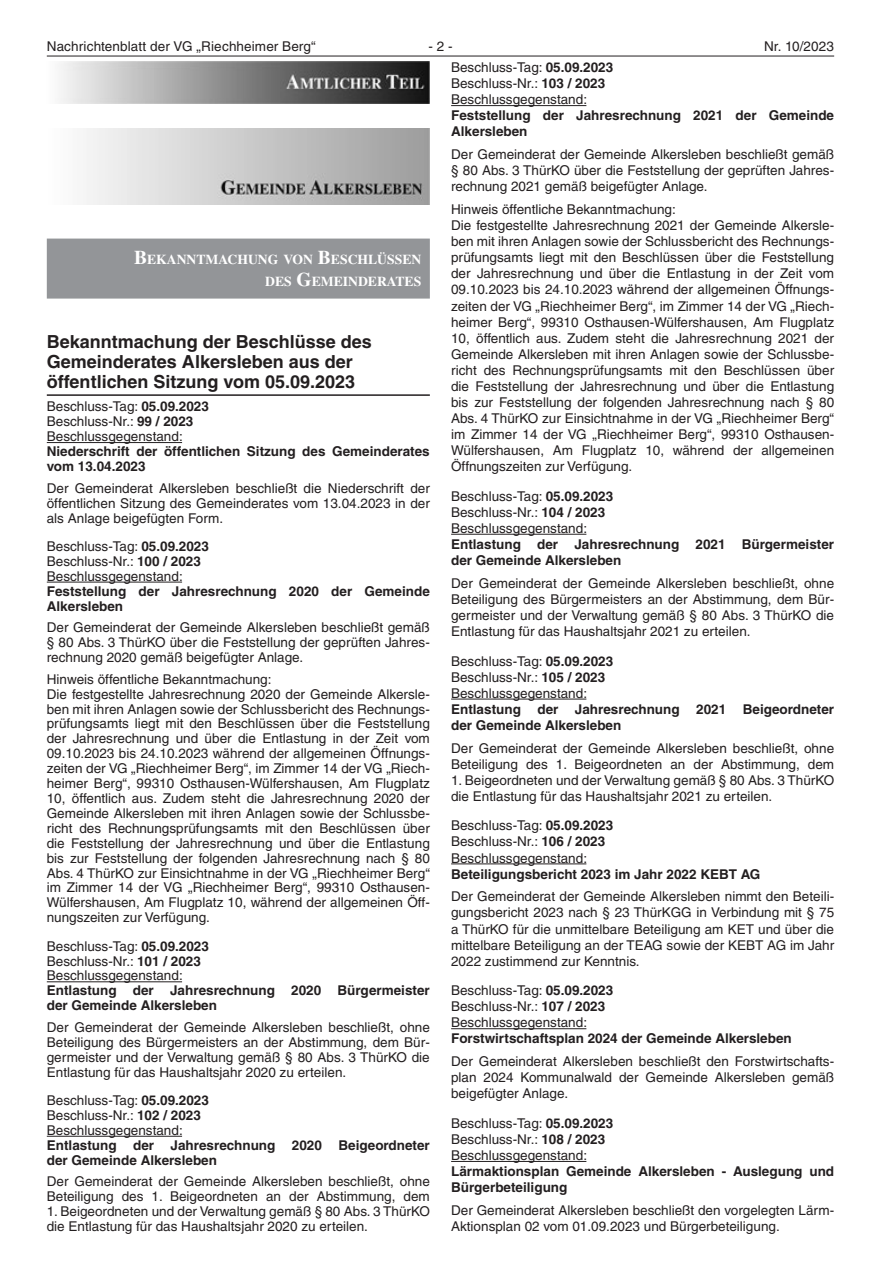
<style>
.page{position:relative;width:881px;height:1263px;background:#fff}
.page>*{position:absolute;margin:0;border:0;box-sizing:border-box;transform-origin:0 0}
.Überschrift{font:700 18px/19.8px "Helvetica LT";color:#231f20}
.Rasterbalken_2_zeili{font:700 13.65px/21.5px "Times LT";color:#fff;text-align:right}
.t1{font:13.5px/16px "Helvetica LT";color:#231f20;text-align:justify}
.t2{font:700 13.5px/16px "Helvetica LT";color:#231f20}
.s1{font-weight:700}
.s2{font-size:19.5px}
</style>
<div class="page">
<hr style="left:47px;top:56px;width:786px;height:1px;background:#231f20">
<hr style="left:451px;top:105px;width:135px;height:1px;background:#231f20">
<hr style="left:451px;top:534px;width:135px;height:1px;background:#231f20">
<hr style="left:451px;top:699px;width:135px;height:1px;background:#231f20">
<hr style="left:451px;top:863px;width:135px;height:1px;background:#231f20">
<hr style="left:451px;top:1028px;width:135px;height:1px;background:#231f20">
<hr style="left:451px;top:1161px;width:135px;height:1px;background:#231f20">
<div style="left:47px;top:239px;width:382px;height:60px;background:#939598"></div>
<hr style="left:47px;top:394px;width:382px;height:2px;background:#231f20">
<hr style="left:47px;top:442px;width:135px;height:1px;background:#231f20">
<hr style="left:47px;top:582px;width:135px;height:1px;background:#231f20">
<hr style="left:47px;top:981px;width:135px;height:1px;background:#231f20">
<hr style="left:47px;top:1136px;width:135px;height:1px;background:#231f20">
<img style="left:60px;top:62px;width:369px;height:41px">
<img style="left:86px;top:129px;width:343px;height:76px">
<p class="t1" style="left:47px;top:38px;width:270px">Nachrichtenblatt der VG „Riechheimer Berg“</p>
<p class="t1" style="left:428px;top:38px;width:26px">- 2 -</p>
<p class="t1" style="left:763px;top:38px;width:71px">Nr. 10/2023</p>
<p class="t1" style="left:451px;top:59px;width:164px">Beschluss-Tag: <span class="s1">05.09.2023</span></p>
<p class="t1" style="left:451px;top:75px;width:155px">Beschluss-Nr.: <span class="s1">103 / 2023</span></p>
<p class="t1" style="left:451px;top:91px;width:137px">Beschlussgegenstand:</p>
<p class="t2" style="left:451px;top:107px;width:384px">Feststellung der Jahresrechnung 2021 der Gemeinde<br>Alkersleben</p>
<p class="t1" style="left:451px;top:146px;width:384px">Der Gemeinderat der Gemeinde Alkersleben beschließt gemäß § 80 Abs. 3 ThürKO über die Feststellung der geprüften Jahres&shy;rechnung 2021 gemäß beigefügter Anlage.</p>
<p class="t1" style="left:451px;top:201px;width:226px">Hinweis öffentliche Bekanntmachung:</p>
<p class="t1" style="left:451px;top:217px;width:384px">Die festgestellte Jahresrechnung 2021 der Gemeinde Alkersle&shy;ben mit ihren Anlagen sowie der Schlussbericht des Rechnungs&shy;prüfungsamts liegt mit den Beschlüssen über die Feststellung der Jahresrechnung und über die Entlastung in der Zeit vom 09.10.2023 bis 24.10.2023 während der allgemeinen Öffnungs&shy;zeiten der VG „Riechheimer Berg“, im Zimmer 14 der VG „Riech&shy;heimer Berg“, 99310 Osthausen-Wülfershausen, Am Flugplatz 10, öffentlich aus. Zudem steht die Jahresrechnung 2021 der Gemeinde Alkersleben mit ihren Anlagen sowie der Schlussbe&shy;richt des Rechnungsprüfungsamts mit den Beschlüssen über die Feststellung der Jahresrechnung und über die Entlastung bis zur Feststellung der folgenden Jahresrechnung nach § 80<br>Abs. 4 ThürKO zur Einsichtnahme in der VG „Riechheimer Berg“ im Zimmer 14 der VG „Riechheimer Berg“, 99310 Osthausen-Wülfershausen, Am Flugplatz 10, während der allgemeinen Öffnungszeiten zur Verfügung.</p>
<p class="t1" style="left:451px;top:488px;width:164px">Beschluss-Tag: <span class="s1">05.09.2023</span></p>
<p class="t1" style="left:451px;top:504px;width:155px">Beschluss-Nr.: <span class="s1">104 / 2023</span></p>
<p class="t1" style="left:451px;top:520px;width:137px">Beschlussgegenstand:</p>
<p class="t2" style="left:451px;top:536px;width:384px">Entlastung der Jahresrechnung 2021 Bürgermeister der Gemeinde Alkersleben</p>
<p class="t1" style="left:451px;top:575px;width:384px">Der Gemeinderat der Gemeinde Alkersleben beschließt, ohne Beteiligung des Bürgermeisters an der Abstimmung, dem Bür&shy;germeister und der Verwaltung gemäß § 80 Abs. 3 ThürKO die Entlastung für das Haushaltsjahr 2021 zu erteilen.</p>
<p class="t1" style="left:451px;top:653px;width:164px">Beschluss-Tag: <span class="s1">05.09.2023</span></p>
<p class="t1" style="left:451px;top:669px;width:155px">Beschluss-Nr.: <span class="s1">105 / 2023</span></p>
<p class="t1" style="left:451px;top:685px;width:137px">Beschlussgegenstand:</p>
<p class="t2" style="left:451px;top:701px;width:384px">Entlastung der Jahresrechnung 2021 Beigeordneter der Gemeinde Alkersleben</p>
<p class="t1" style="left:451px;top:740px;width:384px">Der Gemeinderat der Gemeinde Alkersleben beschließt, ohne<br>Beteiligung des 1. Beigeordneten an der Abstimmung, dem</p>
<p class="t1" style="left:451px;top:772px;width:384px">1. Beigeordneten und der Verwaltung gemäß § 80 Abs. 3 ThürKO die Entlastung für das Haushaltsjahr 2021 zu erteilen.</p>
<p class="t1" style="left:451px;top:818px;width:164px">Beschluss-Tag: <span class="s1">05.09.2023</span></p>
<p class="t1" style="left:451px;top:834px;width:155px">Beschluss-Nr.: <span class="s1">106 / 2023</span></p>
<p class="t1" style="left:451px;top:850px;width:137px">Beschlussgegenstand:</p>
<p class="t2" style="left:451px;top:866px;width:311px">Beteiligungsbericht 2023 im Jahr 2022 KEBT AG</p>
<p class="t1" style="left:451px;top:889px;width:384px">Der Gemeinderat der Gemeinde Alkersleben nimmt den Beteili&shy;gungsbericht 2023 nach § 23 ThürKGG in Verbindung mit § 75 a ThürKO für die unmittelbare Beteiligung am KET und über die mittelbare Beteiligung an der TEAG sowie der KEBT AG im Jahr 2022 zustimmend zur Kenntnis.</p>
<p class="t1" style="left:451px;top:982px;width:164px">Beschluss-Tag: <span class="s1">05.09.2023</span></p>
<p class="t1" style="left:451px;top:998px;width:155px">Beschluss-Nr.: <span class="s1">107 / 2023</span></p>
<p class="t1" style="left:451px;top:1014px;width:137px">Beschlussgegenstand:</p>
<p class="t2" style="left:451px;top:1030px;width:342px">Forstwirtschaftsplan 2024 der Gemeinde Alkersleben</p>
<p class="t1" style="left:451px;top:1053px;width:384px">Der Gemeinderat Alkersleben beschließt den Forstwirtschafts&shy;plan 2024 Kommunalwald der Gemeinde Alkersleben gemäß beigefügter Anlage.</p>
<p class="t1" style="left:451px;top:1115px;width:164px">Beschluss-Tag: <span class="s1">05.09.2023</span></p>
<p class="t1" style="left:451px;top:1131px;width:155px">Beschluss-Nr.: <span class="s1">108 / 2023</span></p>
<p class="t1" style="left:451px;top:1147px;width:137px">Beschlussgegenstand:</p>
<p class="t2" style="left:451px;top:1163px;width:384px">Lärmaktionsplan Gemeinde Alkersleben - Auslegung und<br>Bürgerbeteiligung</p>
<p class="t1" style="left:451px;top:1202px;width:384px">Der Gemeinderat Alkersleben beschließt den vorgelegten Lärm-<br>Aktionsplan 02 vom 01.09.2023 und Bürgerbeteiligung.</p>
<p class="Rasterbalken_2_zeili" style="left:134px;top:249px;width:288px"><span class="s2">B</span>EKANNTMACHUNG VON <span class="s2">B</span>ESCHLÜSSEN<br>DES <span class="s2">G</span>EMEINDERATES</p>
<p class="Überschrift" style="left:47px;top:332px;width:326px">Bekanntmachung der Beschlüsse des<br>Gemeinderates Alkersleben aus der öffentlichen Sitzung vom 05.09.2023</p>
<p class="t1" style="left:47px;top:399px;width:164px">Beschluss-Tag: <span class="s1">05.09.2023</span></p>
<p class="t1" style="left:47px;top:413px;width:148px">Beschluss-Nr.: <span class="s1">99 / 2023</span></p>
<p class="t1" style="left:47px;top:428px;width:137px">Beschlussgegenstand:</p>
<p class="t2" style="left:47px;top:444px;width:384px;line-height:14.9px">Niederschrift der öffentlichen Sitzung des Gemeinderates vom 13.04.2023</p>
<p class="t1" style="left:47px;top:480px;width:384px;line-height:14.9px">Der Gemeinderat Alkersleben beschließt die Niederschrift der öffentlichen Sitzung des Gemeinderates vom 13.04.2023 in der als Anlage beigefügten Form.</p>
<p class="t1" style="left:47px;top:538px;width:164px">Beschluss-Tag: <span class="s1">05.09.2023</span></p>
<p class="t1" style="left:47px;top:553px;width:155px">Beschluss-Nr.: <span class="s1">100 / 2023</span></p>
<p class="t1" style="left:47px;top:568px;width:137px">Beschlussgegenstand:</p>
<p class="t2" style="left:47px;top:583px;width:384px;line-height:14.9px">Feststellung der Jahresrechnung 2020 der Gemeinde<br>Alkersleben</p>
<p class="t1" style="left:47px;top:620px;width:384px;line-height:14.9px">Der Gemeinderat der Gemeinde Alkersleben beschließt gemäß § 80 Abs. 3 ThürKO über die Feststellung der geprüften Jahres&shy;rechnung 2020 gemäß beigefügter Anlage.</p>
<p class="t1" style="left:47px;top:671px;width:226px">Hinweis öffentliche Bekanntmachung:</p>
<p class="t1" style="left:47px;top:686px;width:384px;line-height:14.9px">Die festgestellte Jahresrechnung 2020 der Gemeinde Alkersle&shy;ben mit ihren Anlagen sowie der Schlussbericht des Rechnungs&shy;prüfungsamts liegt mit den Beschlüssen über die Feststellung der Jahresrechnung und über die Entlastung in der Zeit vom 09.10.2023 bis 24.10.2023 während der allgemeinen Öffnungs&shy;zeiten der VG „Riechheimer Berg“, im Zimmer 14 der VG „Riech&shy;heimer Berg“, 99310 Osthausen-Wülfershausen, Am Flugplatz 10, öffentlich aus. Zudem steht die Jahresrechnung 2020 der Gemeinde Alkersleben mit ihren Anlagen sowie der Schlussbe&shy;richt des Rechnungsprüfungsamts mit den Beschlüssen über die Feststellung der Jahresrechnung und über die Entlastung bis zur Feststellung der folgenden Jahresrechnung nach § 80<br>Abs. 4 ThürKO zur Einsichtnahme in der VG „Riechheimer Berg“ im Zimmer 14 der VG „Riechheimer Berg“, 99310 Osthausen-Wülfershausen, Am Flugplatz 10, während der allgemeinen Öff&shy;nungszeiten zur Verfügung.</p>
<p class="t1" style="left:47px;top:938px;width:164px">Beschluss-Tag: <span class="s1">05.09.2023</span></p>
<p class="t1" style="left:47px;top:953px;width:155px">Beschluss-Nr.: <span class="s1">101 / 2023</span></p>
<p class="t1" style="left:47px;top:968px;width:137px">Beschlussgegenstand:</p>
<p class="t2" style="left:47px;top:983px;width:384px;line-height:14.9px">Entlastung der Jahresrechnung 2020 Bürgermeister der Gemeinde Alkersleben</p>
<p class="t1" style="left:47px;top:1020px;width:384px;line-height:14.9px">Der Gemeinderat der Gemeinde Alkersleben beschließt, ohne Beteiligung des Bürgermeisters an der Abstimmung, dem Bür&shy;germeister und der Verwaltung gemäß § 80 Abs. 3 ThürKO die Entlastung für das Haushaltsjahr 2020 zu erteilen.</p>
<p class="t1" style="left:47px;top:1092px;width:164px">Beschluss-Tag: <span class="s1">05.09.2023</span></p>
<p class="t1" style="left:47px;top:1107px;width:155px">Beschluss-Nr.: <span class="s1">102 / 2023</span></p>
<p class="t1" style="left:47px;top:1122px;width:137px">Beschlussgegenstand:</p>
<p class="t2" style="left:47px;top:1137px;width:384px;line-height:14.9px">Entlastung der Jahresrechnung 2020 Beigeordneter der Gemeinde Alkersleben</p>
<p class="t1" style="left:47px;top:1174px;width:384px;line-height:14.9px">Der Gemeinderat der Gemeinde Alkersleben beschließt, ohne<br>Beteiligung des 1. Beigeordneten an der Abstimmung, dem</p>
<p class="t1" style="left:47px;top:1204px;width:384px;line-height:14.9px">1. Beigeordneten und der Verwaltung gemäß § 80 Abs. 3 ThürKO die Entlastung für das Haushaltsjahr 2020 zu erteilen.</p>
</div>
